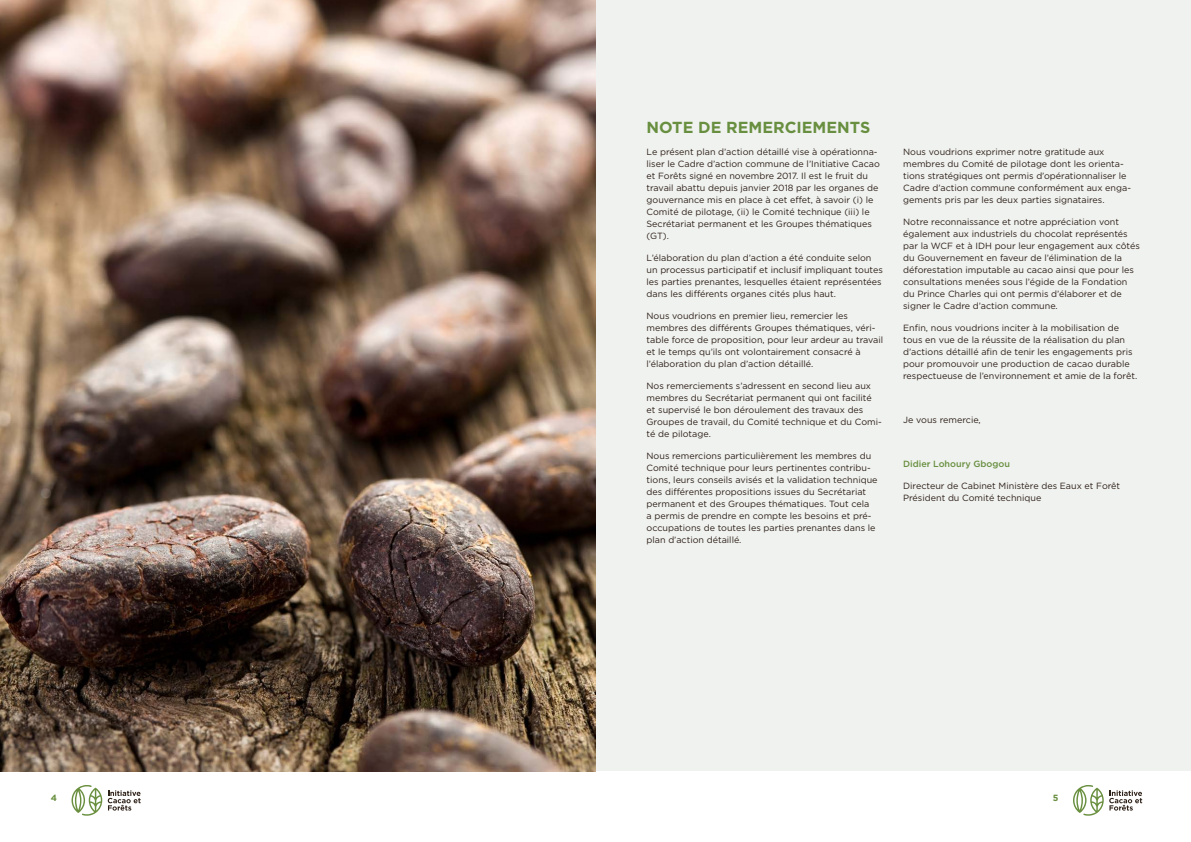
<style>
.page{position:relative;width:1191px;height:842px;background:#fff}
.page>*{position:absolute;margin:0;border:0;box-sizing:border-box;transform-origin:0 0}
.t1{font:700 16px "Gotham";color:#688f3f}
.t2{font:9px/12px "Gotham";color:#2f2118}
.t3{font:500 9px "Gotham";color:#688f3f}
.t4{font:700 9px "Gotham";color:#688f3f}
</style>
<div class="page">
<svg style="left:108px;top:790px;width:33px;height:21px"></svg>
<svg style="left:72px;top:785px;width:30px;height:31px"></svg>
<div style="left:0;top:0;width:1191px;height:771px;background:#f0f2f0"></div>
<svg style="left:1109px;top:790px;width:33px;height:21px"></svg>
<svg style="left:1073px;top:785px;width:30px;height:31px"></svg>
<img style="left:0;top:0;width:595px;height:771px">
<h1 class="t1" style="left:646px;top:117px;width:225px">NOTE DE REMERCIEMENTS</h1>
<p class="t2" style="left:646px;top:146px;width:235px">Le présent plan d’action détaillé vise à opérationna&shy;liser le Cadre d’action commune de l’Initiative Cacao et Forêts signé en novembre 2017. Il est le fruit du travail abattu depuis janvier 2018 par les organes de gouvernance mis en place à cet effet, à savoir (i) le Comité de pilotage, (ii) le Comité technique (iii) le Secrétariat permanent et les Groupes thématiques (GT).</p>
<p class="t2" style="left:646px;top:252px;width:238px">L’élaboration du plan d’action a été conduite selon un processus participatif et inclusif impliquant toutes les parties prenantes, lesquelles étaient représentées dans les différents organes cités plus haut.</p>
<p class="t2" style="left:646px;top:310px;width:238px">Nous voudrions en premier lieu, remercier les membres des différents Groupes thématiques, véri&shy;table force de proposition, pour leur ardeur au travail et le temps qu’ils ont volontairement consacré à l’élaboration du plan d’action détaillé.</p>
<p class="t2" style="left:646px;top:380px;width:237px">Nos remerciements s’adressent en second lieu aux membres du Secrétariat permanent qui ont facilité et supervisé le bon déroulement des travaux des Groupes de travail, du Comité technique et du Comi&shy;té de pilotage.</p>
<p class="t2" style="left:646px;top:450px;width:232px">Nous remercions particulièrement les membres du Comité technique pour leurs pertinentes contribu&shy;tions, leurs conseils avisés et la validation technique des différentes propositions issues du Secrétariat permanent et des Groupes thématiques. Tout cela<br>a permis de prendre en compte les besoins et pré&shy;occupations de toutes les parties prenantes dans le plan d’action détaillé.</p>
<p class="t2" style="left:903px;top:146px;width:229px">Nous voudrions exprimer notre gratitude aux membres du Comité de pilotage dont les orienta&shy;tions stratégiques ont permis d’opérationnaliser le Cadre d’action commune conformément aux enga&shy;gements pris par les deux parties signataires.</p>
<p class="t2" style="left:903px;top:216px;width:238px">Notre reconnaissance et notre appréciation vont également aux industriels du chocolat représentés par la WCF et à IDH pour leur engagement aux côtés du Gouvernement en faveur de l’élimination de la déforestation imputable au cacao ainsi que pour les consultations menées sous l’égide de la Fondation du Prince Charles qui ont permis d’élaborer et de signer le Cadre d’action commune.</p>
<p class="t2" style="left:903px;top:322px;width:235px">Enfin, nous voudrions inciter à la mobilisation de tous en vue de la réussite de la réalisation du plan d’actions détaillé afin de tenir les engagements pris pour promouvoir une production de cacao durable respectueuse de l’environnement et amie de la forêt.</p>
<p class="t2" style="left:903px;top:414px;width:79px">Je vous remercie,</p>
<p class="t3" style="left:903px;top:458px;width:108px">Didier Lohoury Gbogou</p>
<p class="t2" style="left:903px;top:480px;width:219px">Directeur de Cabinet Ministère des Eaux et Forêt<br>Président du Comité technique</p>
<p class="t4" style="left:51px;top:792px;width:8px">4</p>
<p class="t4" style="left:1053px;top:792px;width:7px">5</p>
</div>
